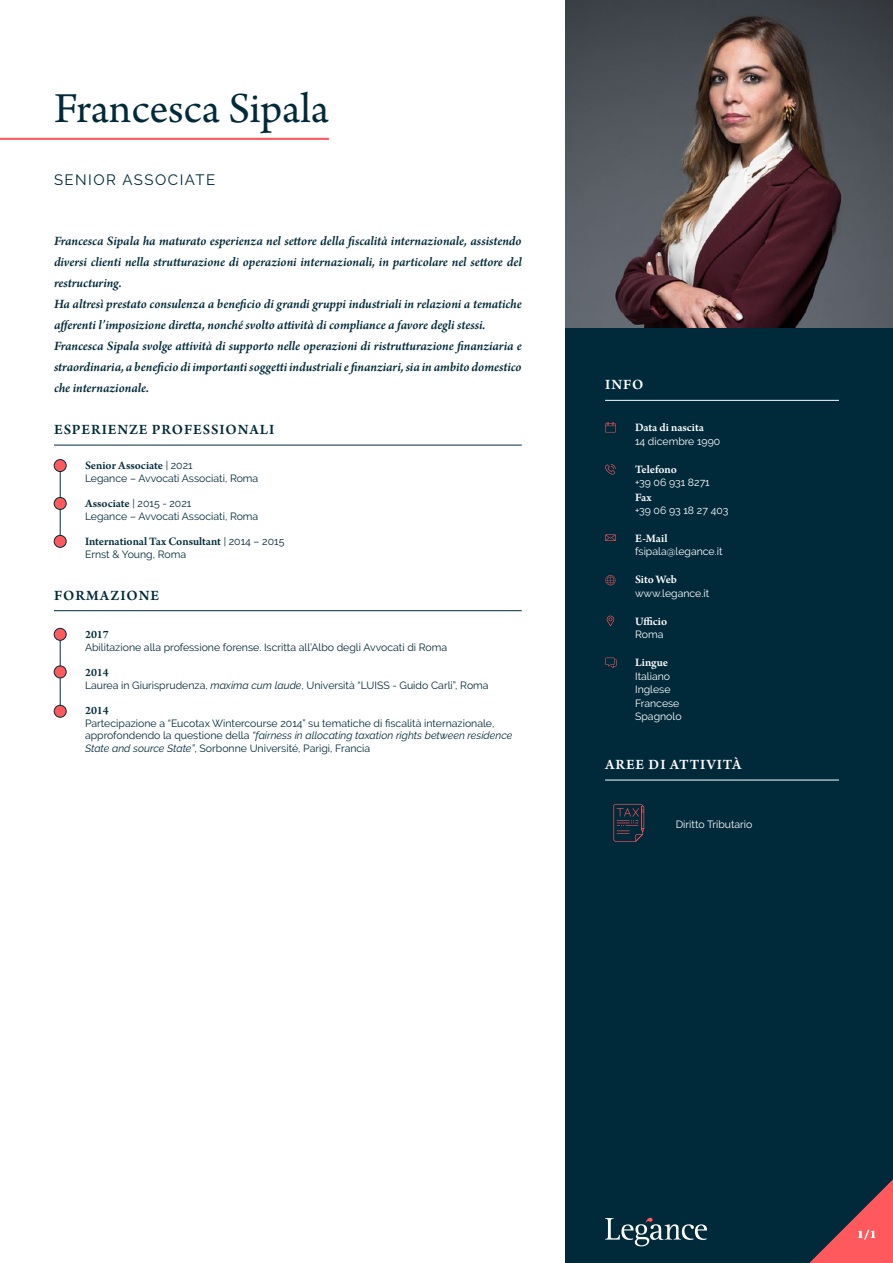
<style>
.page{position:relative;width:893px;height:1263px;background:#fff}
.page>*{position:absolute;margin:0;border:0;box-sizing:border-box;transform-origin:0 0}
.t1{font:45px "Arno Pro";letter-spacing:-.005em;color:#002a3a}
.t2{font:600 15px "Arno Pro";letter-spacing:.06em;color:#002a3a}
.t3{font:600 15px "Arno Pro";letter-spacing:.06em;color:#fff}
.t4{font:15px "Raleway";letter-spacing:.1em;color:#002a3a}
.t5{font:italic 600 13.5px/21px "Arno Pro";letter-spacing:-.005em;color:#002a3a}
.t6{font:600 12px "Arno Pro";color:#002a3a}
.t7{font:600 12px "Arno Pro";color:#fff}
.t8{font:10.5px/12.6px "Raleway";color:#002a3a}
.t9{font:10.5px/13.5px "Raleway";color:#fff}
.s1{font-family:"Raleway";font-weight:400;font-size:10.5px}
.s2{font-family:"Arno Pro";font-weight:600;font-size:12px}
.s3{font-style:italic}
</style>
<div class="page">
<div style="left:566px;top:306px;width:327px;height:957px;background:#002a3a"></div>
<svg style="left:605px;top:1218px;width:102px;height:28px"></svg>
<svg style="left:809px;top:1179px;width:84px;height:84px"></svg>
<svg style="left:607px;top:616px;width:7px;height:10px"></svg>
<svg style="left:605px;top:534px;width:11px;height:7px"></svg>
<svg style="left:605px;top:464px;width:11px;height:11px"></svg>
<svg style="left:605px;top:575px;width:11px;height:10px"></svg>
<svg style="left:605px;top:422px;width:11px;height:10px"></svg>
<svg style="left:605px;top:658px;width:12px;height:10px"></svg>
<hr style="left:60px;top:466px;width:1px;height:75px;background:#002a3a">
<hr style="left:60px;top:634px;width:1px;height:77px;background:#002a3a">
<hr style="left:54px;top:445px;width:468px;height:1px;background:#002a3a">
<img style="left:566px;top:0;width:327px;height:327px">
<hr style="left:605px;top:400px;width:234px;height:1px;background:#fff">
<hr style="left:605px;top:780px;width:234px;height:1px;background:#fff">
<hr style="left:0;top:138px;width:329px;height:2px;background:#ff585d">
<hr style="left:54px;top:610px;width:468px;height:1px;background:#002a3a">
<div style="left:54px;top:628px;width:12px;height:12px;background:#ff585d;border-radius:50%"></div>
<div style="left:54px;top:628px;width:12px;height:12px;border:1px solid #002a3a;border-radius:50%"></div>
<div style="left:54px;top:460px;width:12px;height:12px;background:#ff585d;border-radius:50%"></div>
<div style="left:54px;top:459px;width:12px;height:13px;border:1px solid #002a3a;border-radius:50%"></div>
<div style="left:54px;top:666px;width:12px;height:12px;background:#ff585d;border-radius:50%"></div>
<div style="left:54px;top:666px;width:12px;height:12px;border:1px solid #002a3a;border-radius:50%"></div>
<div style="left:54px;top:705px;width:12px;height:12px;background:#ff585d;border-radius:50%"></div>
<div style="left:54px;top:705px;width:12px;height:12px;border:1px solid #002a3a;border-radius:50%"></div>
<div style="left:54px;top:497px;width:12px;height:12px;background:#ff585d;border-radius:50%"></div>
<div style="left:54px;top:497px;width:12px;height:13px;border:1px solid #002a3a;border-radius:50%"></div>
<div style="left:54px;top:535px;width:12px;height:12px;background:#ff585d;border-radius:50%"></div>
<div style="left:54px;top:535px;width:12px;height:13px;border:1px solid #002a3a;border-radius:50%"></div>
<svg style="left:613px;top:804px;width:31px;height:37px"></svg>
<h1 class="t1" style="left:54px;top:83px;width:276px">Francesca Sipala</h1>
<p class="t4" style="left:54px;top:171px;width:163px">SENIOR ASSOCIATE</p>
<p class="t5" style="left:54px;top:231px;width:469px">Francesca Sipala ha maturato esperienza nel settore della fiscalità internazionale, assistendo diversi clienti nella strutturazione di operazioni internazionali, in particolare nel settore del restructuring.<br>Ha altresì prestato consulenza a beneficio di grandi gruppi industriali in relazioni a tematiche afferenti l’imposizione diretta, nonché svolto attività di compliance a favore degli stessi.<br>Francesca Sipala svolge attività di supporto nelle operazioni di ristrutturazione finanziaria e straordinaria, a beneficio di importanti soggetti industriali e finanziari, sia in ambito domestico che internazionale.</p>
<p class="t2" style="left:54px;top:421px;width:222px">ESPERIENZE PROFESSIONALI</p>
<p class="t6" style="left:85px;top:459px;width:109px">Senior Associate <span class="s1">| 2021</span></p>
<p class="t8" style="left:85px;top:472px;width:175px">Legance – Avvocati Associati, Roma</p>
<p class="t8" style="left:85px;top:497px;width:175px"><span class="s2">Associate</span> | 2015 - 2021<br>Legance – Avvocati Associati, Roma</p>
<p class="t6" style="left:85px;top:535px;width:201px">International Tax Consultant <span class="s1">| 2014 – 2015</span></p>
<p class="t8" style="left:85px;top:548px;width:103px">Ernst &amp; Young, Roma</p>
<p class="t2" style="left:54px;top:587px;width:107px">FORMAZIONE</p>
<p class="t6" style="left:85px;top:627px;width:25px">2017</p>
<p class="t8" style="left:85px;top:641px;width:364px">Abilitazione alla professione forense. Iscritta all’Albo degli Avvocati di Roma</p>
<p class="t6" style="left:85px;top:665px;width:25px">2014</p>
<p class="t8" style="left:85px;top:678px;width:405px">Laurea in Giurisprudenza, <span class="s3">maxima cum laude</span>, Università “LUISS - Guido Carli”, Roma</p>
<p class="t6" style="left:85px;top:703px;width:25px">2014</p>
<p class="t8" style="left:85px;top:716px;width:429px">Partecipazione a “Eucotax Wintercourse 2014” su tematiche di fiscalità internazionale, approfondendo la questione della <span class="s3">“fairness in allocating taxation rights between residence<br>State and source State”</span>, Sorbonne Université, Parigi, Francia</p>
<p class="t3" style="left:605px;top:376px;width:40px">INFO</p>
<p class="t7" style="left:635px;top:421px;width:70px">Data di nascita</p>
<p class="t9" style="left:635px;top:434px;width:87px">14 dicembre 1990</p>
<p class="t7" style="left:635px;top:462px;width:43px">Telefono</p>
<p class="t9" style="left:635px;top:476px;width:76px">+39 06 931 8271</p>
<p class="t7" style="left:635px;top:490px;width:18px">Fax</p>
<p class="t9" style="left:635px;top:504px;width:95px">+39 06 93 18 27 403</p>
<p class="t7" style="left:635px;top:531px;width:34px">E-Mail</p>
<p class="t9" style="left:635px;top:545px;width:89px">fsipala@legance.it</p>
<p class="t7" style="left:635px;top:573px;width:43px">Sito Web</p>
<p class="t9" style="left:635px;top:586px;width:76px">www.legance.it</p>
<p class="t7" style="left:635px;top:614px;width:34px">Ufficio</p>
<p class="t9" style="left:635px;top:628px;width:30px">Roma</p>
<p class="t7" style="left:635px;top:656px;width:35px">Lingue</p>
<p class="t9" style="left:635px;top:669px;width:48px">Italiano<br>Inglese<br>Francese<br>Spagnolo</p>
<p class="t3" style="left:605px;top:756px;width:138px">AREE DI ATTIVITÀ</p>
<p class="t9" style="left:676px;top:817px;width:78px">Diritto Tributario</p>
<p class="t7" style="left:857px;top:1228px;width:20px">1/1</p>
</div>
